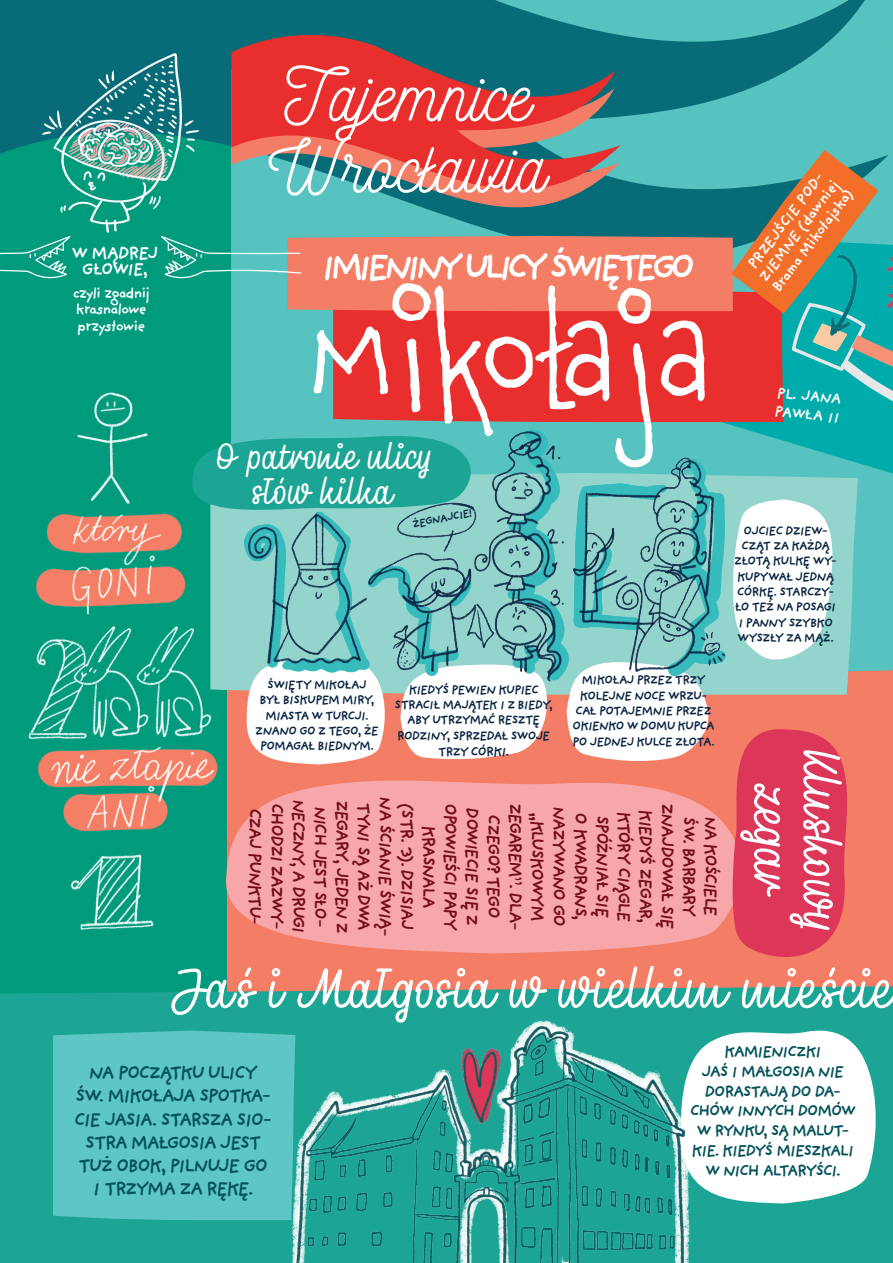
<style>
.page{position:relative;width:893px;height:1263px;background:#fff}
.page>*{position:absolute;margin:0;border:0;box-sizing:border-box;transform-origin:0 0}
.t1{font:134.4px "Chauncy Pro";letter-spacing:-.01em;color:#fff}
.t2{font:71.55px/71.6px "Nickainley";letter-spacing:.01em;color:#fff}
.t3{font:57.45px "Havana";letter-spacing:-.06em;color:#fff}
.t4{font:53.55px/49.3px "Havana";letter-spacing:-.065em;color:#fff;text-align:center}
.t5{font:37.65px/34.7px "Havana";letter-spacing:-.07em;color:#fff;text-align:center}
.t6{font:700 36.9px "Providence Sans Pro";letter-spacing:-.19em;color:#fff}
.t7{font:700 19.35px/23.1px "Providence Sans Pro";letter-spacing:-.12em;color:#04525a;text-align:center}
.t8{font:700 18.15px/21.8px "Providence Sans Pro";letter-spacing:-.12em;color:#740c1c;text-align:center}
.t9{font:700 18px/16.4px "Providence Sans Pro";letter-spacing:-.1em;color:#fff;text-align:center}
.t10{font:700 16.5px/19.8px "Providence Sans Pro";letter-spacing:-.115em;color:#04525a;text-align:center}
.t11{font:700 15.45px/16.5px "Providence Sans Pro";color:#fff}
.t12{font:700 15.3px/16.4px "Providence Sans Pro";letter-spacing:-.09em;color:#fff}
.t13{font:700 13.35px "Providence Sans Pro";letter-spacing:-.1em;color:#082342}
.t14{font:700 12.75px/15.3px "Providence Sans Pro";letter-spacing:-.095em;color:#082342;text-align:center}
.t15{font:700 11.55px "Providence Sans Pro";color:#082342}
.s1{font-size:12.75px}
.s2{font-weight:400}
</style>
<div class="page">
<img style="left:0;top:0;width:893px;height:1263px">
<h3 class="t9" style="left:71px;top:244px;width:89px">W MĄDREJ<br>GŁOWIE,</h3>
<p class="t12" style="left:72px;top:284px;width:79px">czyli zgadnij krasnalowe przysłowie</p>
<h2 class="t2" style="left:269px;top:60px;width:279px">Tajemnice<br>Wrocławia</h2>
<h3 class="t6" style="left:320px;top:244px;width:377px">IMIENINY ULICY ŚWIĘTEGO</h3>
<h1 class="t1" style="left:309px;top:254px;width:403px">MIKOŁAJA</h1>
<h3 class="t5" style="left:217px;top:442px;width:215px">O patronie ulicy słów kilka</h3>
<p class="t15" style="left:411px;top:517px;width:62px;rotate:-11deg">ŻEGNAJCIE!</p>
<p class="t14" style="left:255px;top:677px;width:125px">ŚWIĘTY MIKOŁAJ<br>BYŁ BISKUPEM MIRY,<br>MIASTA W TURCJI.<br>ZNANO GO Z TEGO, ŻE<br>POMAGAŁ BIEDNYM.</p>
<p class="t14" style="left:572px;top:672px;width:144px">MIKOŁAJ PRZEZ TRZY<br>KOLEJNE NOCE WRZU-<br>CAŁ POTAJEMNIE PRZEZ<br>OKIENKO W DOMU KUPCA<br>PO JEDNEJ KULCE ZŁOTA.</p>
<p class="t14" style="left:394px;top:682px;width:160px">KIEDYŚ PEWIEN KUPIEC<br>STRACIŁ MAJĄTEK I Z BIEDY,<br>ABY UTRZYMAĆ RESZTĘ<br>RODZINY, SPRZEDAŁ SWOJE</p>
<p class="t13" style="left:438px;top:743px;width:73px"><span class="s1">TRZY</span> CÓRKI.</p>
<h3 class="t8" style="left:266px;top:808px;width:119px;rotate:90deg">CZAJ PUNKTU-</h3>
<h3 class="t8" style="left:397px;top:796px;width:142px;rotate:90deg">NA ŚCIANIE ŚWIĄ-</h3>
<h3 class="t8" style="left:418px;top:803px;width:128px;rotate:90deg">(STR. 3). DZISIAJ</h3>
<h3 class="t8" style="left:288px;top:803px;width:123px;rotate:90deg">CHODZI ZAZWY</h3>
<h3 class="t8" style="left:310px;top:799px;width:137px;rotate:90deg">NECZNY, A DRUGI</h3>
<h3 class="t8" style="left:332px;top:806px;width:123px;rotate:90deg">NICH JEST SŁO-</h3>
<h3 class="t8" style="left:353px;top:799px;width:136px;rotate:90deg">ZEGARY, JEDEN Z</h3>
<h3 class="t8" style="left:375px;top:802px;width:130px;rotate:90deg">TYNI SĄ AŻ DWA</h3>
<h3 class="t8" style="left:440px;top:825px;width:85px;rotate:90deg">KRASNALA</h3>
<h3 class="t8" style="left:288px;top:921px;width:11px;rotate:90deg">-</h3>
<h3 class="t8" style="left:462px;top:803px;width:129px;rotate:90deg">OPOWIEŚCI PAPY</h3>
<h3 class="t8" style="left:483px;top:807px;width:120px;rotate:90deg">DOWIECIE SIĘ Z</h3>
<h3 class="t8" style="left:527px;top:802px;width:130px;rotate:90deg">ZEGAREM<span class="s2">”</span>. DLA-<br>CZEGO? TEGO</h3>
<h3 class="t8" style="left:657px;top:809px;width:116px;rotate:90deg">KIEDYŚ ZEGAR,</h3>
<h3 class="t8" style="left:679px;top:803px;width:129px;rotate:90deg">ZNAJDOWAŁ SIĘ</h3>
<h3 class="t8" style="left:548px;top:811px;width:112px;rotate:90deg">„KLUSKOWYM</h3>
<h3 class="t8" style="left:570px;top:806px;width:123px;rotate:90deg">NAZYWANO GO</h3>
<h3 class="t8" style="left:592px;top:812px;width:110px;rotate:90deg">O KWADRANS,</h3>
<h3 class="t8" style="left:614px;top:814px;width:106px;rotate:90deg">SPÓŹNIAŁ SIĘ</h3>
<h3 class="t8" style="left:635px;top:811px;width:113px;rotate:90deg">KTÓRY CIĄGLE</h3>
<h3 class="t8" style="left:700px;top:816px;width:102px;rotate:90deg">ŚW. BARBARY</h3>
<h3 class="t8" style="left:722px;top:816px;width:102px;rotate:90deg">NA KOŚCIELE</h3>
<p class="t11" style="left:742px;top:265px;width:126px;rotate:-53deg">PRZEJŚCIE POD-<br>ZIEMNE (dawniej<br>Brama Mikołajska)</p>
<p class="t11" style="left:777px;top:383px;width:68px;line-height:18.6px;rotate:6deg">PL. JANA<br>PAWŁA II</p>
<p class="t14" style="left:734px;top:523px;width:105px">OJCIEC DZIEW-<br>CZĄT ZA KAŻDĄ<br>ZŁOTĄ KULKĘ WY-<br>KUPYWAŁ JEDNĄ<br>CÓRKĘ. STARCZY-<br>ŁO TEŻ NA POSAGI<br>I PANNY SZYBKO<br>WYSZŁY ZA MĄŻ.</p>
<h3 class="t4" style="left:842px;top:750px;width:181px;rotate:90deg">Kluskowy zegar</h3>
<h3 class="t3" style="left:171px;top:960px;width:727px">Jaś i Małgosia w wielkim mieście</h3>
<p class="t10" style="left:690px;top:1041px;width:168px">KAMIENICZKI<br>JAŚ I MAŁGOSIA NIE<br>DORASTAJĄ DO DA-<br>CHÓW INNYCH DOMÓW<br>W RYNKU, SĄ MALUT-<br>KIE. KIEDYŚ MIESZKALI<br>W NICH ALTARYŚCI.</p>
<h3 class="t7" style="left:74px;top:1061px;width:200px">NA POCZĄTKU ULICY<br>ŚW. MIKOŁAJA SPOTKA-<br>CIE JASIA. STARSZA SIO-<br>STRA MAŁGOSIA JEST<br>TUŻ OBOK, PILNUJE GO<br>I TRZYMA ZA RĘKĘ.</h3>
</div>
